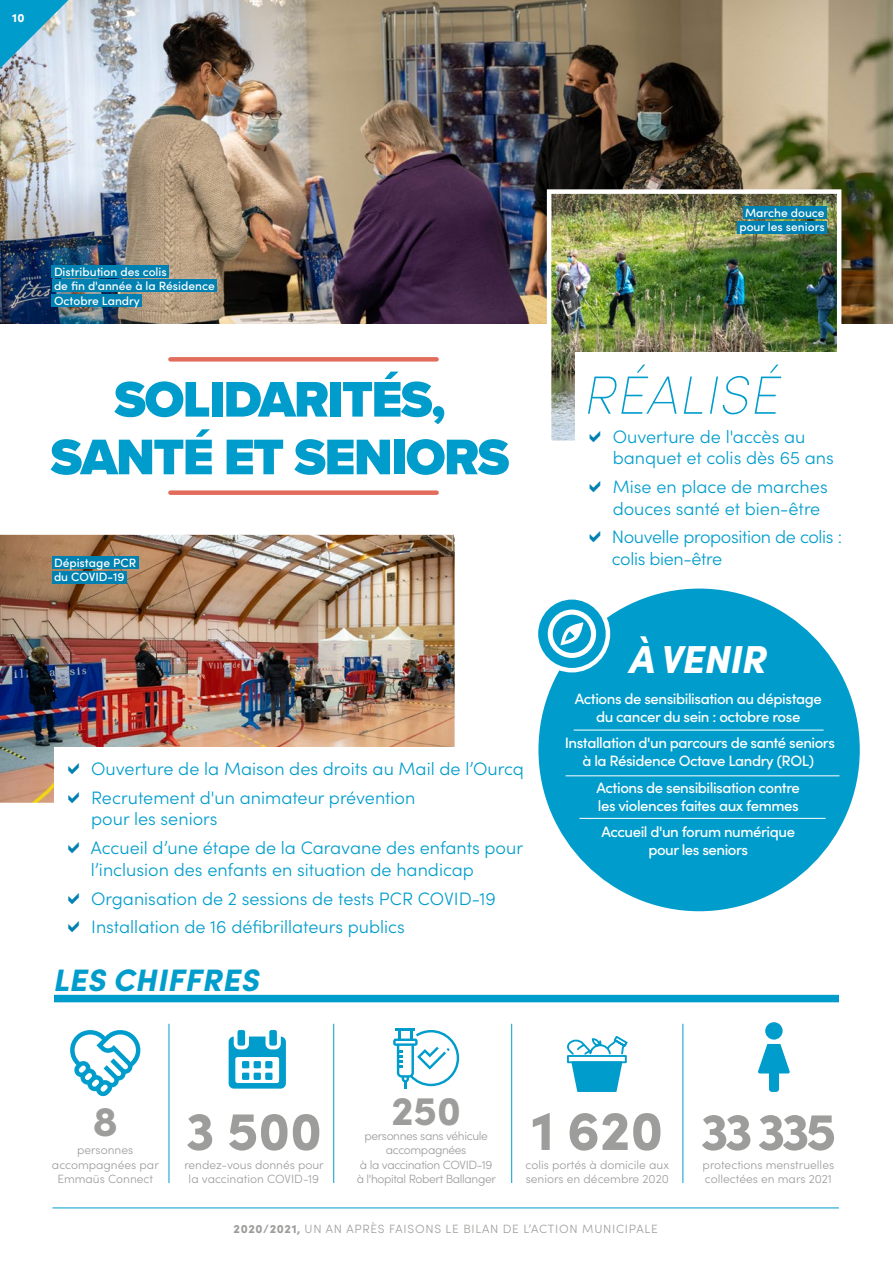
<style>
.page{position:relative;width:893px;height:1263px;background:#fff}
.page>*{position:absolute;margin:0;border:0;box-sizing:border-box;transform-origin:0 0}
.t1{font:900 55.5px "Sofia Pro";color:#9d9d9c}
.t2{font:italic 200 54px "Sofia Pro";letter-spacing:.01em;color:#009dcc}
.t3{font:900 54px "Sofia Pro";color:#9d9d9c}
.t4{font:900 52.5px "Sofia Pro";color:#9d9d9c}
.t5{font:900 51.9px/57.8px "Proxima Nova";letter-spacing:-.03em;color:#009dcc;text-align:center}
.t6{font:900 42px "Sofia Pro";color:#9d9d9c}
.t7{font:900 40.5px "Sofia Pro";color:#9d9d9c}
.t8{font:italic 900 39px "Sofia Pro";letter-spacing:-.02em;color:#fff}
.t9{font:italic 900 31.05px "Sofia Pro";letter-spacing:.01em;color:#009dcc}
.t10{font:300 18px/28.8px "Sofia Pro";color:#009dcc}
.t11{font:300 18px/21.6px "Sofia Pro";letter-spacing:-.02em;color:#009dcc}
.t12{font:500 15px/18px "Sofia Pro";letter-spacing:-.03em;color:#fff;text-align:center}
.t13{font:300 12px/14.4px "Sofia Pro";color:#9d9d9c;text-align:center}
.t14{font:500 12px/14.4px "Sofia Pro";color:#fff}
.t15{font:300 12px/14.4px "Sofia Pro";letter-spacing:-.03em;color:#9d9d9c;text-align:center}
.t16{font:300 12px "Sofia Pro";letter-spacing:.06em;color:#9d9d9c}
.t17{font:900 12px "Sofia Pro";color:#fff}
.s1{font-weight:900}
</style>
<div class="page">
<img style="left:0;top:0;width:893px;height:323px">
<img style="left:552px;top:194px;width:284px;height:246px">
<div style="left:547px;top:189px;width:294px;height:256px;border:4px solid #fff"></div>
<img style="left:0;top:534px;width:455px;height:269px">
<svg style="left:0;top:0;width:68px;height:68px;background:#65b9d5"></svg>
<hr style="left:52px;top:1207px;width:787px;height:1px;background:#009dcc">
<div style="left:575px;top:352px;width:284px;height:236px;background:#fff"></div>
<div style="left:54px;top:747px;width:493px;height:195px;background:#fff"></div>
<div style="left:170px;top:490px;width:267px;height:5px;background:#e36d5d"></div>
<div style="left:170px;top:357px;width:267px;height:5px;background:#e36d5d"></div>
<div style="left:54px;top:995px;width:785px;height:7px;background:#009dcc"></div>
<hr style="left:169px;top:1024px;width:1px;height:159px;background:#009dcc">
<hr style="left:333px;top:1024px;width:1px;height:159px;background:#009dcc">
<hr style="left:511px;top:1024px;width:1px;height:159px;background:#009dcc">
<hr style="left:682px;top:1024px;width:1px;height:159px;background:#009dcc">
<svg style="left:229px;top:1036px;width:57px;height:52px"></svg>
<div style="left:238px;top:1030px;width:7px;height:16px;background:#009dcc;border-radius:2px"></div>
<div style="left:269px;top:1030px;width:8px;height:16px;background:#009dcc;border-radius:2px"></div>
<div style="left:765px;top:1022px;width:18px;height:17px;background:#009dcc;border-radius:50%"></div>
<svg style="left:758px;top:1044px;width:32px;height:48px"></svg>
<svg style="left:567px;top:1036px;width:61px;height:56px"></svg>
<svg style="left:393px;top:1029px;width:66px;height:59px"></svg>
<svg style="left:70px;top:1030px;width:71px;height:67px"></svg>
<div style="left:538px;top:588px;width:322px;height:323px;background:#009dcc;border-radius:50%"></div>
<svg style="left:536px;top:597px;width:72px;height:73px"></svg>
<div style="left:534px;top:595px;width:76px;height:77px;border:4px solid #fff;border-radius:50%"></div>
<svg style="left:547px;top:609px;width:49px;height:49px"></svg>
<hr style="left:566px;top:775px;width:273px;height:1px;background:#fff">
<hr style="left:579px;top:818px;width:247px;height:1px;background:#fff">
<hr style="left:574px;top:730px;width:250px;height:1px;background:#fff">
<div style="left:52px;top:265px;width:117px;height:13px;background:#0081b1"></div>
<div style="left:52px;top:279px;width:165px;height:13px;background:#0081b1"></div>
<div style="left:52px;top:294px;width:90px;height:13px;background:#0081b1"></div>
<div style="left:52px;top:556px;width:86px;height:13px;background:#0081b1"></div>
<div style="left:52px;top:571px;width:75px;height:12px;background:#0081b1"></div>
<div style="left:743px;top:206px;width:84px;height:13px;background:#0081b1"></div>
<div style="left:737px;top:221px;width:90px;height:13px;background:#0081b1"></div>
<p class="t17" style="left:12px;top:9px;width:14px">10</p>
<p class="t14" style="left:54px;top:264px;width:162px">Distribution des colis<br>de fin d'année à la Résidence<br>Octobre Landry</p>
<p class="t14" style="left:739px;top:205px;width:87px;text-align:center">Marche douce pour les seniors</p>
<h3 class="t5" style="left:50px;top:370px;width:460px">SOLIDARITÉS,<br>SANTÉ ET SENIORS</h3>
<h2 class="t2" style="left:584px;top:356px;width:198px">RÉALISÉ</h2>
<p class="t10" style="left:613px;top:424px;width:223px;line-height:21.6px">Ouverture de l'accès au banquet et colis dès 65 ans</p>
<p class="t10" style="left:613px;top:475px;width:216px;line-height:21.6px">Mise en place de marches douces santé et bien-être</p>
<p class="t11" style="left:612px;top:525px;width:232px">Nouvelle proposition de colis : colis bien-être</p>
<p class="t14" style="left:54px;top:555px;width:84px">Dépistage PCR du COVID-19</p>
<p class="t10" style="left:91px;top:753px;width:434px">Ouverture de la Maison des droits au Mail de l’Ourcq<br>Recrutement d'un animateur prévention</p>
<p class="t10" style="left:91px;top:804px;width:434px">pour les seniors<br>Accueil d’une étape de la Caravane des enfants pour</p>
<p class="t10" style="left:91px;top:854px;width:407px">l’inclusion des enfants en situation de handicap<br>Organisation de 2 sessions de tests PCR COVID-19<br>Installation de 16 défibrillateurs publics</p>
<h3 class="t9" style="left:54px;top:955px;width:207px">LES CHIFFRES</h3>
<h3 class="t8" style="left:629px;top:628px;width:139px">À VENIR</h3>
<p class="t12" style="left:575px;top:688px;width:249px">Actions de sensibilisation au dépistage du cancer du sein : octobre rose</p>
<p class="t12" style="left:565px;top:733px;width:272px">Installation d'un parcours de santé seniors à la Résidence Octave Landry (ROL)</p>
<p class="t12" style="left:596px;top:777px;width:205px;text-align:left">Actions de sensibilisation contre les violences faites aux femmes</p>
<p class="t12" style="left:601px;top:822px;width:195px">Accueil d'un forum numérique pour les seniors</p>
<h3 class="t6" style="left:93px;top:1088px;width:27px">8</h3>
<p class="t13" style="left:52px;top:1142px;width:108px">personnes accompagnées par<br>Emmaüs Connect</p>
<h2 class="t3" style="left:186px;top:1088px;width:138px">3 500</h2>
<p class="t13" style="left:184px;top:1156px;width:141px">rendez-vous donnés pour la vaccination COVID-19</p>
<h3 class="t7" style="left:391px;top:1079px;width:71px">250</h3>
<p class="t15" style="left:357px;top:1128px;width:141px">personnes sans véhicule accompagnées<br>à la vaccination COVID-19 à l'hopital Robert Ballanger</p>
<h1 class="t1" style="left:531px;top:1087px;width:133px">1 620</h1>
<p class="t13" style="left:526px;top:1156px;width:145px;text-align:left">colis portés à domicile aux seniors en décembre 2020</p>
<p class="t16" style="left:234px;top:1220px;width:426px"><span class="s1">2020/2021,</span> UN AN APRÈS FAISONS LE BILAN DE L’ACTION MUNICIPALE</p>
<h3 class="t4" style="left:701px;top:1090px;width:137px">33 335</h3>
<p class="t13" style="left:703px;top:1156px;width:133px;text-align:left">protections menstruelles collectées en mars 2021</p>
</div>
